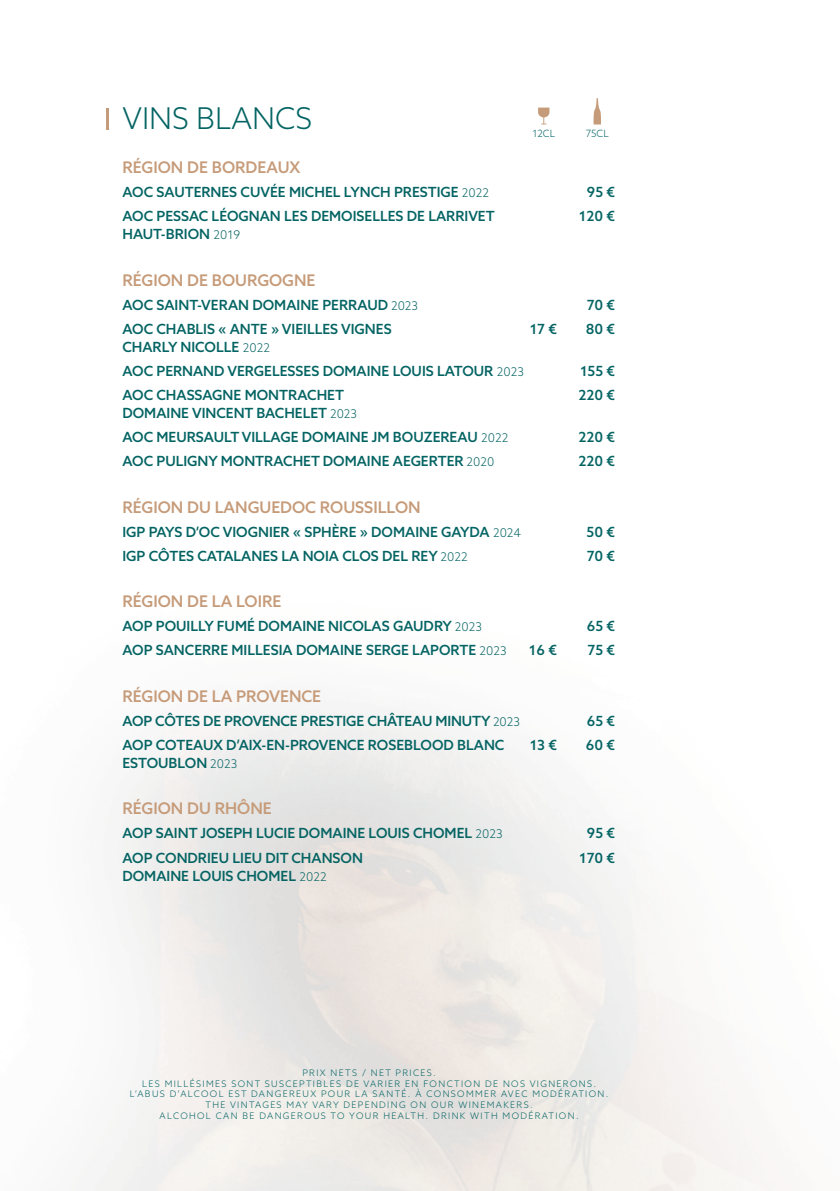
<style>
.page{position:relative;width:840px;height:1191px;background:#fff}
.page>*{position:absolute;margin:0;border:0;box-sizing:border-box;transform-origin:0 0}
.t1{font:300 30px "Azo Sans";color:#046463}
.t2{font:500 16px "Azo Sans";color:#c69b79}
.t3{font:500 14px "Azo Sans";color:#046463}
.t4{font:300 10px "Azo Sans";color:#046463}
.t5{font:300 9px/10.8px "Azo Sans";letter-spacing:.15em;color:#046463;text-align:center}
.s1{font-weight:300;font-size:12px}
</style>
<div class="page">
<hr style="left:106px;top:108px;width:3px;height:21px;background:#c69b79">
<svg style="left:593px;top:98px;width:7px;height:26px"></svg>
<svg style="left:538px;top:108px;width:11px;height:16px"></svg>
<p class="t1" style="left:122px;top:100px;width:191px">VINS BLANCS</p>
<p class="t2" style="left:122px;top:157px;width:179px">RÉGION DE BORDEAUX</p>
<p class="t3" style="left:122px;top:183px;width:368px">AOC SAUTERNES CUVÉE MICHEL LYNCH PRESTIGE <span class="s1">2022</span></p>
<p class="t3" style="left:586px;top:183px;width:30px">95 €</p>
<p class="t3" style="left:122px;top:207px;width:373px">AOC PESSAC LÉOGNAN LES DEMOISELLES DE LARRIVET</p>
<p class="t3" style="left:579px;top:207px;width:37px">120 €</p>
<p class="t3" style="left:122px;top:225px;width:119px">HAUT-BRION <span class="s1">2019</span></p>
<p class="t2" style="left:122px;top:269px;width:194px">RÉGION DE BOURGOGNE</p>
<p class="t3" style="left:122px;top:296px;width:297px">AOC SAINT-VERAN DOMAINE PERRAUD <span class="s1">2023</span></p>
<p class="t3" style="left:586px;top:296px;width:30px">70 €</p>
<p class="t3" style="left:122px;top:320px;width:270px">AOC CHABLIS « ANTE » VIEILLES VIGNES</p>
<p class="t3" style="left:529px;top:320px;width:28px">17 €</p>
<p class="t3" style="left:585px;top:320px;width:31px">80 €</p>
<p class="t3" style="left:122px;top:338px;width:149px">CHARLY NICOLLE <span class="s1">2022</span></p>
<p class="t3" style="left:122px;top:362px;width:402px">AOC PERNAND VERGELESSES DOMAINE LOUIS LATOUR <span class="s1">2023</span></p>
<p class="t3" style="left:580px;top:362px;width:36px">155 €</p>
<p class="t3" style="left:122px;top:386px;width:223px">AOC CHASSAGNE MONTRACHET</p>
<p class="t3" style="left:578px;top:386px;width:38px">220 €</p>
<p class="t3" style="left:122px;top:404px;width:236px">DOMAINE VINCENT BACHELET <span class="s1">2023</span></p>
<p class="t3" style="left:122px;top:428px;width:387px">AOC MEURSAULT VILLAGE DOMAINE JM BOUZEREAU <span class="s1">2022</span></p>
<p class="t3" style="left:578px;top:428px;width:38px">220 €</p>
<p class="t3" style="left:122px;top:452px;width:373px">AOC PULIGNY MONTRACHET DOMAINE AEGERTER <span class="s1">2020</span></p>
<p class="t3" style="left:578px;top:452px;width:38px">220 €</p>
<p class="t2" style="left:122px;top:496px;width:299px">RÉGION DU LANGUEDOC ROUSSILLON</p>
<p class="t3" style="left:122px;top:522px;width:400px">IGP PAYS D’OC VIOGNIER « SPHÈRE » DOMAINE GAYDA <span class="s1">2024</span></p>
<p class="t3" style="left:586px;top:522px;width:30px">50 €</p>
<p class="t3" style="left:122px;top:547px;width:347px">IGP CÔTES CATALANES LA NOIA CLOS DEL REY <span class="s1">2022</span></p>
<p class="t3" style="left:586px;top:547px;width:30px">70 €</p>
<p class="t2" style="left:122px;top:591px;width:160px">RÉGION DE LA LOIRE</p>
<p class="t3" style="left:122px;top:617px;width:361px">AOP POUILLY FUMÉ DOMAINE NICOLAS GAUDRY <span class="s1">2023</span></p>
<p class="t3" style="left:586px;top:617px;width:30px">65 €</p>
<p class="t3" style="left:122px;top:641px;width:385px">AOP SANCERRE MILLESIA DOMAINE SERGE LAPORTE <span class="s1">2023</span></p>
<p class="t3" style="left:529px;top:641px;width:29px">16 €</p>
<p class="t3" style="left:587px;top:641px;width:29px">75 €</p>
<p class="t2" style="left:122px;top:685px;width:200px">RÉGION DE LA PROVENCE</p>
<p class="t3" style="left:122px;top:711px;width:398px">AOP CÔTES DE PROVENCE PRESTIGE CHÂTEAU MINUTY <span class="s1">2023</span></p>
<p class="t3" style="left:586px;top:711px;width:30px">65 €</p>
<p class="t3" style="left:122px;top:736px;width:383px">AOP COTEAUX D’AIX-EN-PROVENCE ROSEBLOOD BLANC</p>
<p class="t3" style="left:529px;top:736px;width:28px">13 €</p>
<p class="t3" style="left:585px;top:736px;width:31px">60 €</p>
<p class="t3" style="left:122px;top:754px;width:116px">ESTOUBLON <span class="s1">2023</span></p>
<p class="t2" style="left:122px;top:798px;width:151px">RÉGION DU RHÔNE</p>
<p class="t3" style="left:122px;top:824px;width:381px">AOP SAINT JOSEPH LUCIE DOMAINE LOUIS CHOMEL <span class="s1">2023</span></p>
<p class="t3" style="left:586px;top:824px;width:30px">95 €</p>
<p class="t3" style="left:122px;top:848px;width:242px">AOP CONDRIEU LIEU DIT CHANSON</p>
<p class="t3" style="left:579px;top:848px;width:37px">170 €</p>
<p class="t3" style="left:122px;top:866px;width:206px">DOMAINE LOUIS CHOMEL <span class="s1">2022</span></p>
<p class="t4" style="left:532px;top:127px;width:24px">12CL</p>
<p class="t4" style="left:585px;top:127px;width:25px">75CL</p>
<p class="t5" style="left:130px;top:1067px;width:480px">PRIX NETS / NET PRICES.<br>LES MILLÉSIMES SONT SUSCEPTIBLES DE VARIER EN FONCTION DE NOS VIGNERONS.<br>L’ABUS D’ALCOOL EST DANGEREUX POUR LA SANTÉ. À CONSOMMER AVEC MODÉRATION.<br>THE VINTAGES MAY VARY DEPENDING ON OUR WINEMAKERS.<br>ALCOHOL CAN BE DANGEROUS TO YOUR HEALTH. DRINK WITH MODÉRATION.</p>
</div>
